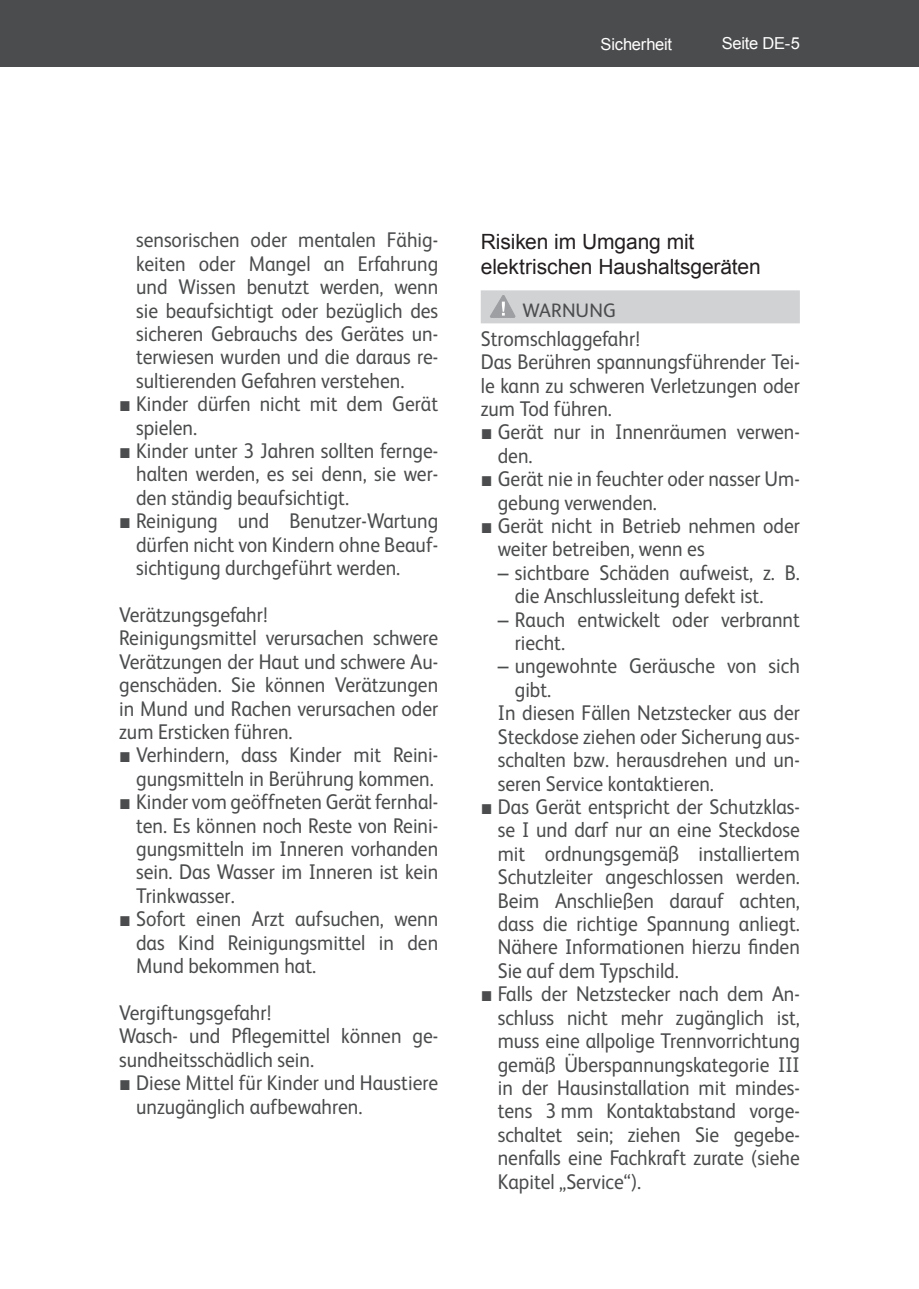
<style>
.page{position:relative;width:919px;height:1289px;background:#fff}
.page>*{position:absolute;margin:0;border:0;box-sizing:border-box;transform-origin:0 0}
.t1{font:21.3px/23.4px "FS Albert";color:#4b4c4d;scale:.92 1}
.t2{font:21px/25.2px "Arial";letter-spacing:-.005em;color:#231f20}
.t3{font:19.5px "FS Albert";letter-spacing:.005em;color:#4b4c4d}
.t4{font:16.5px "Arial";letter-spacing:-.015em;color:#fff}
.s1{font-family:"Arial"}
</style>
<div class="page">
<div style="left:13px;top:0;width:905px;height:67px;background:#4b4c4d"></div>
<div style="left:0;top:0;width:13px;height:67px;background:#4b4c4d"></div>
<div style="left:480px;top:290px;width:319px;height:33px;background:#d1d2d4"></div>
<svg style="left:490px;top:295px;width:26px;height:23px"></svg>
<p class="t4" style="left:600px;top:33px;width:73px">Sicherheit</p>
<p class="t4" style="left:721px;top:33px;width:80px">Seite DE-5</p>
<p class="t1" style="left:136px;top:227px;width:330px;text-align:justify">sensorischen oder mentalen Fähig&shy;keiten oder Mangel an Erfahrung und Wissen benutzt werden, wenn sie beaufsichtigt oder bezüglich des sicheren Gebrauchs des Gerätes un&shy;terwiesen wurden und die daraus re&shy;sultierenden Gefahren verstehen.</p>
<p class="t1" style="left:136px;top:391px;width:330px;text-indent:-17px"><span class="s1">■</span> Kinder dürfen nicht mit dem Gerät spielen.</p>
<p class="t1" style="left:136px;top:438px;width:330px;text-align:justify;text-indent:-17px"><span class="s1">■</span> Kinder unter 3 Jahren sollten fernge&shy;halten werden, es sei denn, sie wer&shy;den ständig beaufsichtigt.</p>
<p class="t1" style="left:136px;top:508px;width:330px;text-align:justify;text-indent:-17px"><span class="s1">■</span> Reinigung und Benutzer-Wartung dürfen nicht von Kindern ohne Beauf&shy;sichtigung durchgeführt werden.</p>
<p class="t1" style="left:119px;top:602px;width:348px">Verätzungsgefahr!<br>Reinigungsmittel verursachen schwere<br>Verätzungen der Haut und schwere Au&shy;genschäden. Sie können Verätzungen in Mund und Rachen verursachen oder zum Ersticken führen.</p>
<p class="t1" style="left:119px;top:742px;width:348px;text-align:center"><span class="s1">■</span> Verhindern, dass Kinder mit Reini&shy;gungsmitteln in Berührung kommen.</p>
<p class="t1" style="left:136px;top:789px;width:330px;text-align:justify;text-indent:-17px"><span class="s1">■</span> Kinder vom geöffneten Gerät fernhal&shy;ten. Es können noch Reste von Reini&shy;gungsmitteln im Inneren vorhanden sein. Das Wasser im Inneren ist kein Trinkwasser.</p>
<p class="t1" style="left:136px;top:906px;width:330px;text-align:justify;text-indent:-17px"><span class="s1">■</span> Sofort einen Arzt aufsuchen, wenn das Kind Reinigungsmittel in den Mund bekommen hat.</p>
<p class="t1" style="left:119px;top:999px;width:348px">Vergiftungsgefahr!<br>Wasch- und Pflegemittel können ge&shy;sundheitsschädlich sein.</p>
<p class="t1" style="left:136px;top:1070px;width:330px;text-indent:-17px"><span class="s1">■</span> Diese Mittel für Kinder und Haustiere unzugänglich aufbewahren.</p>
<p class="t2" style="left:480px;top:229px;width:281px">Risiken im Umgang mit elektrischen Haushaltsgeräten</p>
<p class="t3" style="left:522px;top:297px;width:95px">WARNUNG</p>
<p class="t1" style="left:480px;top:325px;width:348px">Stromschlaggefahr!<br>Das Berühren spannungsführender Tei&shy;le kann zu schweren Verletzungen oder zum Tod führen.</p>
<p class="t1" style="left:497px;top:419px;width:330px;text-indent:-17px"><span class="s1">■</span> Gerät nur in Innenräumen verwen&shy;den.</p>
<p class="t1" style="left:497px;top:466px;width:330px;text-indent:-17px"><span class="s1">■</span> Gerät nie in feuchter oder nasser Um&shy;gebung verwenden.</p>
<p class="t1" style="left:497px;top:513px;width:330px;text-indent:-17px"><span class="s1">■</span> Gerät nicht in Betrieb nehmen oder weiter betreiben, wenn es</p>
<p class="t1" style="left:514px;top:559px;width:311px;text-indent:-17px"><span class="s1">–</span> sichtbare Schäden aufweist, z. B. die Anschlussleitung defekt ist.</p>
<p class="t1" style="left:514px;top:606px;width:311px;text-indent:-17px"><span class="s1">–</span> Rauch entwickelt oder verbrannt riecht.</p>
<p class="t1" style="left:497px;top:653px;width:330px"><span class="s1">–</span> ungewohnte Geräusche von sich</p>
<p class="t1" style="left:514px;top:676px;width:41px">gibt.</p>
<p class="t1" style="left:497px;top:700px;width:330px">In diesen Fällen Netzstecker aus der</p>
<p class="t1" style="left:497px;top:723px;width:330px">Steckdose ziehen oder Sicherung aus-</p>
<p class="t1" style="left:497px;top:747px;width:330px">schalten bzw. herausdrehen und un-</p>
<p class="t1" style="left:497px;top:770px;width:236px">seren Service kontaktieren.</p>
<p class="t1" style="left:497px;top:793px;width:330px;text-align:justify;text-indent:-17px"><span class="s1">■</span> Das Gerät entspricht der Schutzklas&shy;se I und darf nur an eine Steckdose mit ordnungsgemäß installiertem Schutzleiter angeschlossen werden.<br>Beim Anschließen darauf achten, dass die richtige Spannung anliegt.<br>Nähere Informationen hierzu finden Sie auf dem Typschild.</p>
<p class="t1" style="left:497px;top:981px;width:330px;text-align:justify;text-indent:-17px"><span class="s1">■</span> Falls der Netzstecker nach dem An&shy;schluss nicht mehr zugänglich ist, muss eine allpolige Trennvorrichtung gemäß Überspannungskategorie III in der Hausinstallation mit mindes&shy;tens 3 mm Kontaktabstand vorge&shy;schaltet sein; ziehen Sie gegebe&shy;nenfalls eine Fachkraft zurate (siehe Kapitel „Service“).</p>
</div>
